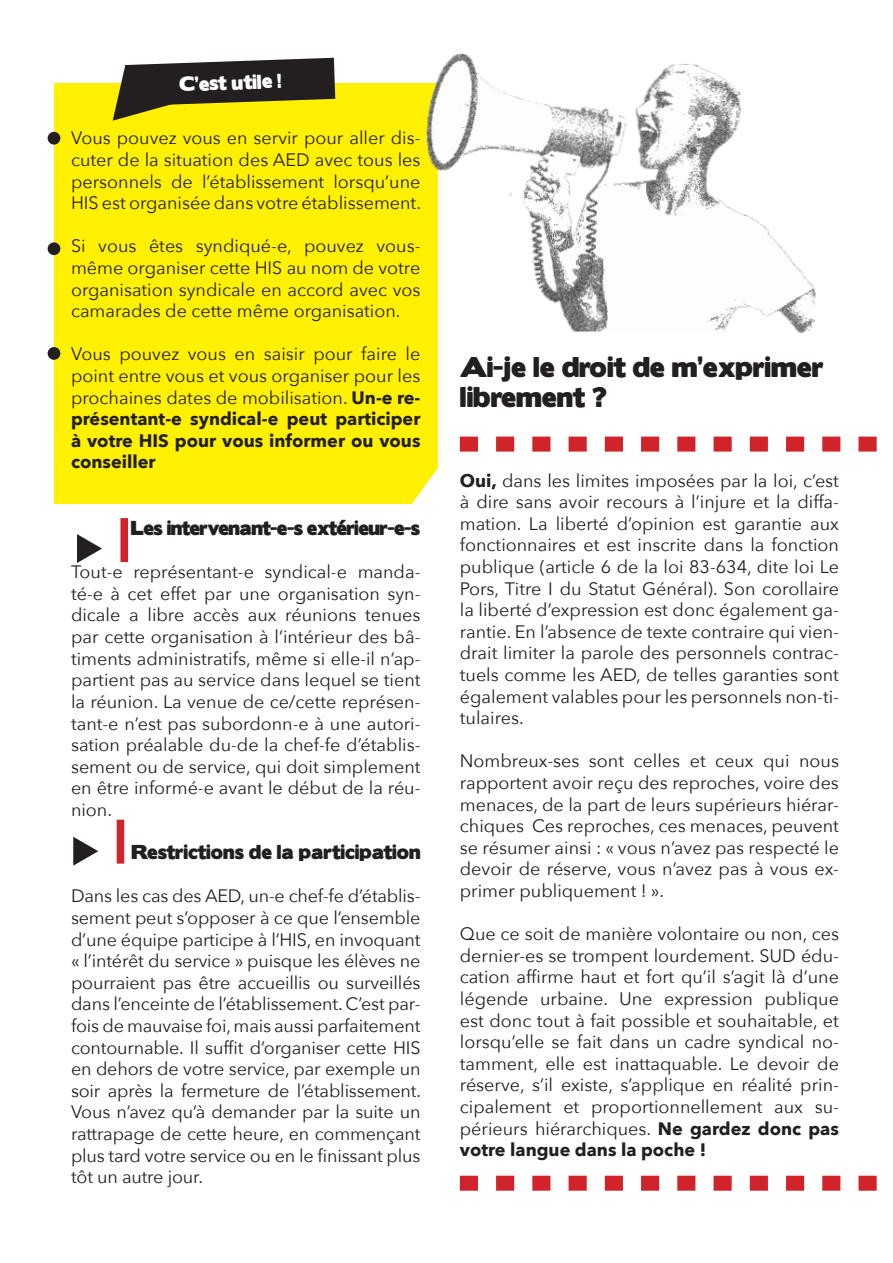
<style>
.page{position:relative;width:893px;height:1263px;background:#fff}
.page>*{position:absolute;margin:0;border:0;box-sizing:border-box;transform-origin:0 0}
.Paragraphe_SUD_éduc{font:25.5px "Boris Black Bloxx";color:#231f20}
.Paragraphe_SUD_éduc-2{font:18px/21.6px "Avenir Next";color:#231f20;text-align:justify}
.Paragraphe_SUD_éduc-3{font:18px "Boris Black Bloxx";letter-spacing:-.03em;color:#231f20}
.Paragraphe_SUD_éduc-4{font:18px "Boris Black Bloxx";color:#231f20}
.Paragraphe_SUD_éduc-5{font:18px "Boris Black Bloxx";color:#fff}
.s1{font-weight:700}
</style>
<div class="page">
<div style="left:54px;top:83px;width:383px;height:421px;background:#fff101"></div>
<svg style="left:113px;top:58px;width:222px;height:63px"></svg>
<div style="left:48px;top:132px;width:12px;height:13px;background:#231f20;border-radius:50%"></div>
<div style="left:48px;top:242px;width:12px;height:13px;background:#231f20;border-radius:50%"></div>
<div style="left:48px;top:347px;width:12px;height:13px;background:#231f20;border-radius:50%"></div>
<svg style="left:412px;top:461px;width:26px;height:43px"></svg>
<div style="left:120px;top:518px;width:8px;height:44px;background:#d1232a"></div>
<svg style="left:77px;top:534px;width:25px;height:29px"></svg>
<div style="left:117px;top:820px;width:7px;height:44px;background:#d1232a"></div>
<svg style="left:73px;top:837px;width:25px;height:29px"></svg>
<svg style="left:460px;top:437px;width:417px;height:15px"></svg>
<svg style="left:460px;top:1176px;width:417px;height:15px"></svg>
<img style="left:425px;top:53px;width:391px;height:280px">
<p class="Paragraphe_SUD_éduc-5" style="left:179px;top:71px;width:104px;rotate:-2deg">C’est utile !</p>
<p class="Paragraphe_SUD_éduc-2" style="left:71px;top:127px;width:351px">Vous pouvez vous en servir pour aller dis&shy;cuter de la situation des AED avec tous les personnels de l’établissement lorsqu’une HIS est organisée dans votre établissement.</p>
<p class="Paragraphe_SUD_éduc-2" style="left:71px;top:235px;width:351px">Si vous êtes syndiqué-e, pouvez vous&shy;même organiser cette HIS au nom de votre organisation syndicale en accord avec vos camarades de cette même organisation.</p>
<p class="Paragraphe_SUD_éduc-2" style="left:71px;top:343px;width:351px">Vous pouvez vous en saisir pour faire le point entre vous et vous organiser pour les prochaines dates de mobilisation. <span class="s1">Un-e re&shy;présentant-e syndical-e peut participer à votre HIS pour vous informer ou vous conseiller</span></p>
<p class="Paragraphe_SUD_éduc-3" style="left:131px;top:514px;width:291px">Les intervenant-e-s extérieur-e-s</p>
<p class="Paragraphe_SUD_éduc-2" style="left:71px;top:560px;width:351px">Tout-e représentant-e syndical-e manda&shy;té-e à cet effet par une organisation syn&shy;dicale a libre accès aux réunions tenues par cette organisation à l’intérieur des bâ&shy;timents administratifs, même si elle-il n’ap&shy;partient pas au service dans lequel se tient la réunion. La venue de ce/cette représen&shy;tant-e n’est pas subordonn-e à une autori&shy;sation préalable du-de la chef-fe d’établis&shy;sement ou de service, qui doit simplement en être informé-e avant le début de la réu&shy;nion.</p>
<p class="Paragraphe_SUD_éduc-4" style="left:131px;top:838px;width:291px">Restrictions de la participation</p>
<p class="Paragraphe_SUD_éduc-2" style="left:71px;top:884px;width:352px">Dans les cas des AED, un-e chef-fe d’établis&shy;sement peut s’opposer à ce que l’ensemble d’une équipe participe à l’HIS, en invoquant « l’intérêt du service » puisque les élèves ne pourraient pas être accueillis ou surveillés dans l’enceinte de l’établissement. C’est par&shy;fois de mauvaise foi, mais aussi parfaitement contournable. Il suffit d’organiser cette HIS en dehors de votre service, par exemple un soir après la fermeture de l’établissement.<br>Vous n’avez qu’à demander par la suite un rattrapage de cette heure, en commençant plus tard votre service ou en le finissant plus tôt un autre jour.</p>
<p class="Paragraphe_SUD_éduc" style="left:460px;top:347px;width:366px">Ai-je le droit de m’exprimer</p>
<p class="Paragraphe_SUD_éduc" style="left:460px;top:378px;width:149px">librement ?</p>
<p class="Paragraphe_SUD_éduc-2" style="left:460px;top:469px;width:381px"><span class="s1">Oui,</span> dans les limites imposées par la loi, c’est à dire sans avoir recours à l’injure et la diffa&shy;mation. La liberté d’opinion est garantie aux fonctionnaires et est inscrite dans la fonction publique (article 6 de la loi 83-634, dite loi Le Pors, Titre I du Statut Général). Son corollaire la liberté d’expression est donc également ga&shy;rantie. En l’absence de texte contraire qui vien&shy;drait limiter la parole des personnels contrac&shy;tuels comme les AED, de telles garanties sont également valables pour les personnels non-ti&shy;tulaires.</p>
<p class="Paragraphe_SUD_éduc-2" style="left:460px;top:749px;width:381px">Nombreux-ses sont celles et ceux qui nous rapportent avoir reçu des reproches, voire des menaces, de la part de leurs supérieurs hiérar&shy;chiques Ces reproches, ces menaces, peuvent se résumer ainsi : « vous n’avez pas respecté le devoir de réserve, vous n’avez pas à vous ex&shy;primer publiquement ! ».</p>
<p class="Paragraphe_SUD_éduc-2" style="left:460px;top:922px;width:381px">Que ce soit de manière volontaire ou non, ces dernier-es se trompent lourdement. SUD édu&shy;cation affirme haut et fort qu’il s’agit là d’une légende urbaine. Une expression publique est donc tout à fait possible et souhaitable, et lorsqu’elle se fait dans un cadre syndical no&shy;tamment, elle est inattaquable. Le devoir de réserve, s’il existe, s’applique en réalité prin&shy;cipalement et proportionnellement aux su&shy;périeurs hiérarchiques. <span class="s1">Ne gardez donc pas votre langue dans la poche !</span></p>
</div>
